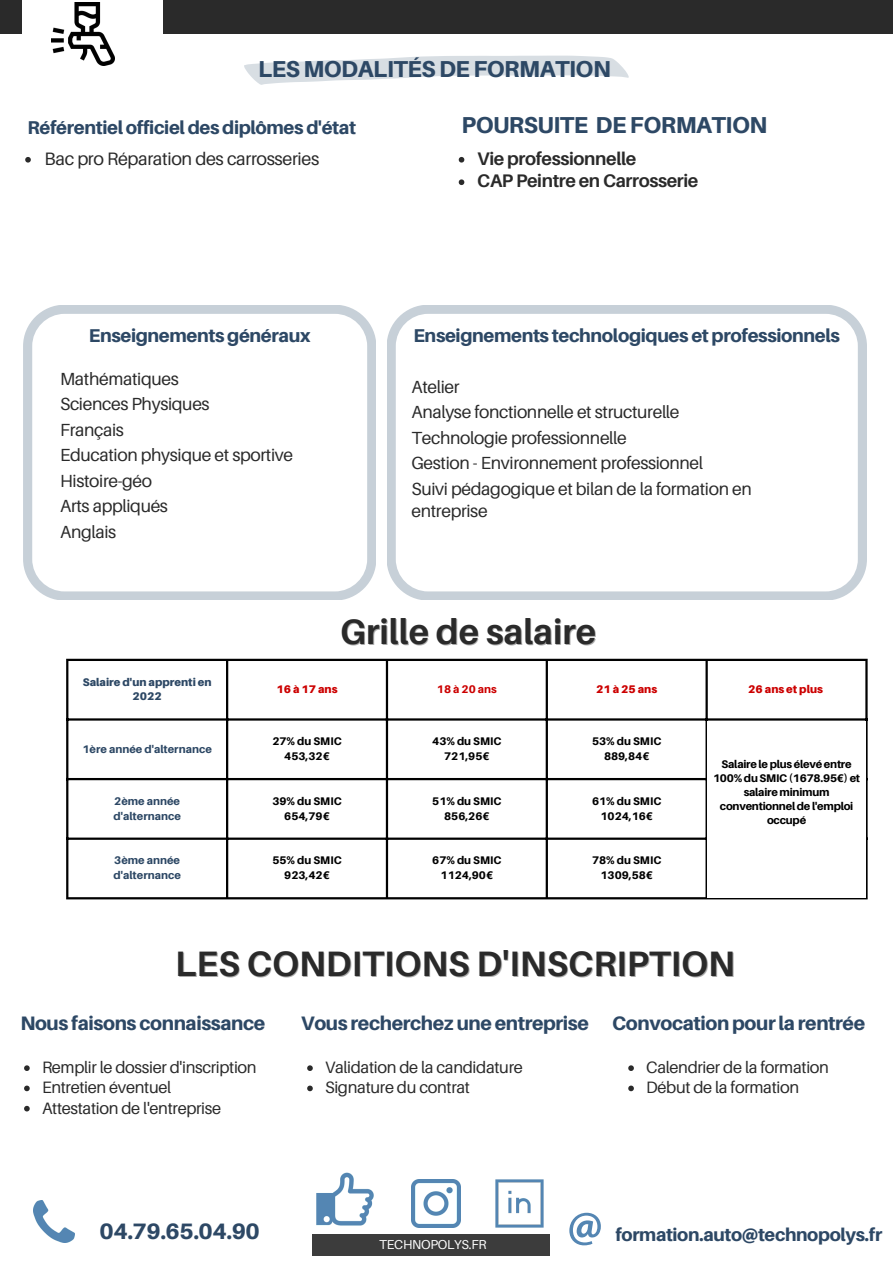
<style>
.page{position:relative;width:893px;height:1264px;background:#fff}
.page>*{position:absolute;margin:0;border:0;box-sizing:border-box;transform-origin:0 0}
.t1{font:700 35.25px "Aileron";color:#2a2a2a}
.t2{font:800 23.1px "Aileron";letter-spacing:-.02em;color:#2d4865}
.t3{font:800 22.35px "Aileron";letter-spacing:-.02em;color:#2d4865}
.t4{font:800 19.5px "Aileron";letter-spacing:-.02em;color:#2d4865}
.t5{font:800 18.6px "Aileron";letter-spacing:-.02em;color:#2d4865}
.t6{font:700 18.15px/22.5px "Aileron";letter-spacing:-.02em;color:#2a2a2a}
.t7{font:800 18.15px "Aileron";letter-spacing:-.02em;color:#2d4865}
.t8{font:18px "Aileron";letter-spacing:-.02em;color:#2a2a2a}
.t9{font:17.55px/25.5px "Aileron";letter-spacing:-.02em;color:#2a2a2a}
.t10{font:16.5px/20.2px "Aileron";letter-spacing:-.02em;color:#2a2a2a}
.t11{font:12.9px "Aileron";letter-spacing:-.02em;color:#fff}
.t12{font:800 11.1px/14.7px "Aileron";color:#000;text-align:center}
.t13{font:800 11.1px/13.8px "Aileron";letter-spacing:-.02em;color:#000;text-align:center}
.t14{font:800 11.1px/14.7px "Aileron";color:#2d4865}
.t15{font:900 11.1px "Aileron";color:#c00}
.t16{font:900 11.1px/14.7px "Aileron";color:#2d4865;text-align:center}
.t17{font:800 11.1px "Aileron";color:#c00}
</style>
<div class="page">
<div style="left:0;top:0;width:892px;height:34px;background:#2a2a2a"></div>
<div style="left:23px;top:0;width:139px;height:66px;background:#fff"></div>
<svg style="left:24px;top:305px;width:351px;height:295px"></svg>
<svg style="left:387px;top:305px;width:479px;height:295px"></svg>
<img style="left:33px;top:1200px;width:42px;height:42px">
<div style="left:313px;top:1234px;width:236px;height:21px;background:#3c3c3c"></div>
<img style="left:316px;top:1172px;width:58px;height:54px">
<img style="left:412px;top:1179px;width:48px;height:48px">
<img style="left:495px;top:1179px;width:48px;height:48px">
<svg style="left:569px;top:1212px;width:31px;height:33px"></svg>
<svg style="left:25px;top:157px;width:6px;height:5px"></svg>
<svg style="left:244px;top:56px;width:384px;height:29px"></svg>
<svg style="left:458px;top:157px;width:6px;height:5px"></svg>
<svg style="left:458px;top:179px;width:6px;height:6px"></svg>
<svg style="left:24px;top:1065px;width:6px;height:5px"></svg>
<svg style="left:24px;top:1085px;width:6px;height:6px"></svg>
<svg style="left:24px;top:1105px;width:6px;height:6px"></svg>
<svg style="left:307px;top:1065px;width:6px;height:5px"></svg>
<svg style="left:307px;top:1085px;width:6px;height:6px"></svg>
<svg style="left:628px;top:1065px;width:6px;height:5px"></svg>
<svg style="left:628px;top:1085px;width:6px;height:6px"></svg>
<img style="left:52px;top:2px;width:62px;height:63px">
<hr style="left:66px;top:661px;width:2px;height:236px;background:#000">
<hr style="left:226px;top:661px;width:2px;height:236px;background:#000">
<hr style="left:386px;top:661px;width:2px;height:236px;background:#000">
<hr style="left:545px;top:661px;width:3px;height:236px;background:#000">
<hr style="left:705px;top:661px;width:2px;height:236px;background:#000">
<hr style="left:865px;top:661px;width:2px;height:236px;background:#000">
<hr style="left:66px;top:658px;width:801px;height:3px;background:#000">
<hr style="left:66px;top:718px;width:801px;height:2px;background:#000">
<hr style="left:66px;top:778px;width:801px;height:2px;background:#000">
<hr style="left:66px;top:837px;width:801px;height:2px;background:#000">
<hr style="left:66px;top:897px;width:801px;height:2px;background:#000">
<div style="left:707px;top:720px;width:158px;height:177px;background:#fff"></div>
<h2 class="t2" style="left:258px;top:55px;width:354px">LES MODALITÉS DE FORMATION</h2>
<p class="t5" style="left:28px;top:116px;width:330px">Référentiel officiel des diplômes d'état</p>
<p class="t8" style="left:45px;top:147px;width:276px">Bac pro Réparation des carrosseries</p>
<h2 class="t2" style="left:461px;top:110px;width:307px">POURSUITE DE FORMATION</h2>
<p class="t6" style="left:477px;top:147px;width:223px">Vie professionnelle<br>CAP Peintre en Carrosserie</p>
<p class="t5" style="left:89px;top:323px;width:223px">Enseignements généraux</p>
<p class="t5" style="left:413px;top:323px;width:428px">Enseignements technologiques et professionnels</p>
<p class="t9" style="left:60px;top:365px;width:234px">Mathématiques<br>Sciences Physiques<br>Français<br>Education physique et sportive<br>Histoire-géo<br>Arts appliqués<br>Anglais</p>
<p class="t9" style="left:411px;top:373px;width:342px">Atelier<br>Analyse fonctionnelle et structurelle<br>Technologie professionnelle<br>Gestion - Environnement professionnel<br>Suivi pédagogique et bilan de la formation en</p>
<p class="t9" style="left:411px;top:497px;width:78px">entreprise</p>
<h1 class="t1" style="left:340px;top:610px;width:258px">Grille de salaire</h1>
<p class="t16" style="left:83px;top:674px;width:130px">Salaire d'un apprenti en<br>2022</p>
<p class="t15" style="left:276px;top:682px;width:63px">16 à 17 ans</p>
<p class="t17" style="left:437px;top:682px;width:61px">18 à 20 ans</p>
<p class="t15" style="left:596px;top:682px;width:63px">21 à 25 ans</p>
<p class="t15" style="left:748px;top:682px;width:76px">26 ans et plus</p>
<p class="t14" style="left:82px;top:741px;width:131px">1ère année d'alternance</p>
<p class="t12" style="left:272px;top:733px;width:71px">27% du SMIC<br>453,32€</p>
<p class="t12" style="left:432px;top:733px;width:71px">43% du SMIC<br>721,95€</p>
<p class="t12" style="left:592px;top:733px;width:71px">53% du SMIC<br>889,84€</p>
<p class="t14" style="left:113px;top:793px;width:69px">2ème année d'alternance</p>
<p class="t12" style="left:272px;top:793px;width:71px">39% du SMIC<br>654,79€</p>
<p class="t12" style="left:432px;top:793px;width:71px">51% du SMIC<br>856,26€</p>
<p class="t12" style="left:592px;top:793px;width:71px">61% du SMIC<br>1024,16€</p>
<p class="t14" style="left:113px;top:853px;width:69px">3ème année d'alternance</p>
<p class="t12" style="left:272px;top:853px;width:71px">55% du SMIC<br>923,42€</p>
<p class="t12" style="left:432px;top:853px;width:71px">67% du SMIC<br>1124,90€</p>
<p class="t12" style="left:592px;top:853px;width:71px">78% du SMIC<br>1309,58€</p>
<p class="t13" style="left:713px;top:757px;width:148px">Salaire le plus élevé entre<br>100% du SMIC (1678.95€) et salaire minimum conventionnel de l'emploi occupé</p>
<h1 class="t1" style="left:175px;top:941px;width:561px">LES CONDITIONS D'INSCRIPTION</h1>
<p class="t4" style="left:20px;top:1011px;width:246px">Nous faisons connaissance</p>
<p class="t10" style="left:42px;top:1056px;width:216px">Remplir le dossier d'inscription<br>Entretien éventuel<br>Attestation de l'entreprise</p>
<p class="t4" style="left:301px;top:1011px;width:289px">Vous recherchez une entreprise</p>
<p class="t10" style="left:325px;top:1056px;width:199px">Validation de la candidature<br>Signature du contrat</p>
<p class="t4" style="left:612px;top:1011px;width:254px">Convocation pour la rentrée</p>
<p class="t10" style="left:646px;top:1056px;width:184px">Calendrier de la formation<br>Début de la formation</p>
<p class="t3" style="left:99px;top:1217px;width:162px">04.79.65.04.90</p>
<p class="t11" style="left:379px;top:1236px;width:109px">TECHNOPOLYS.FR</p>
<p class="t7" style="left:615px;top:1223px;width:268px">formation.auto@technopolys.fr</p>
</div>
